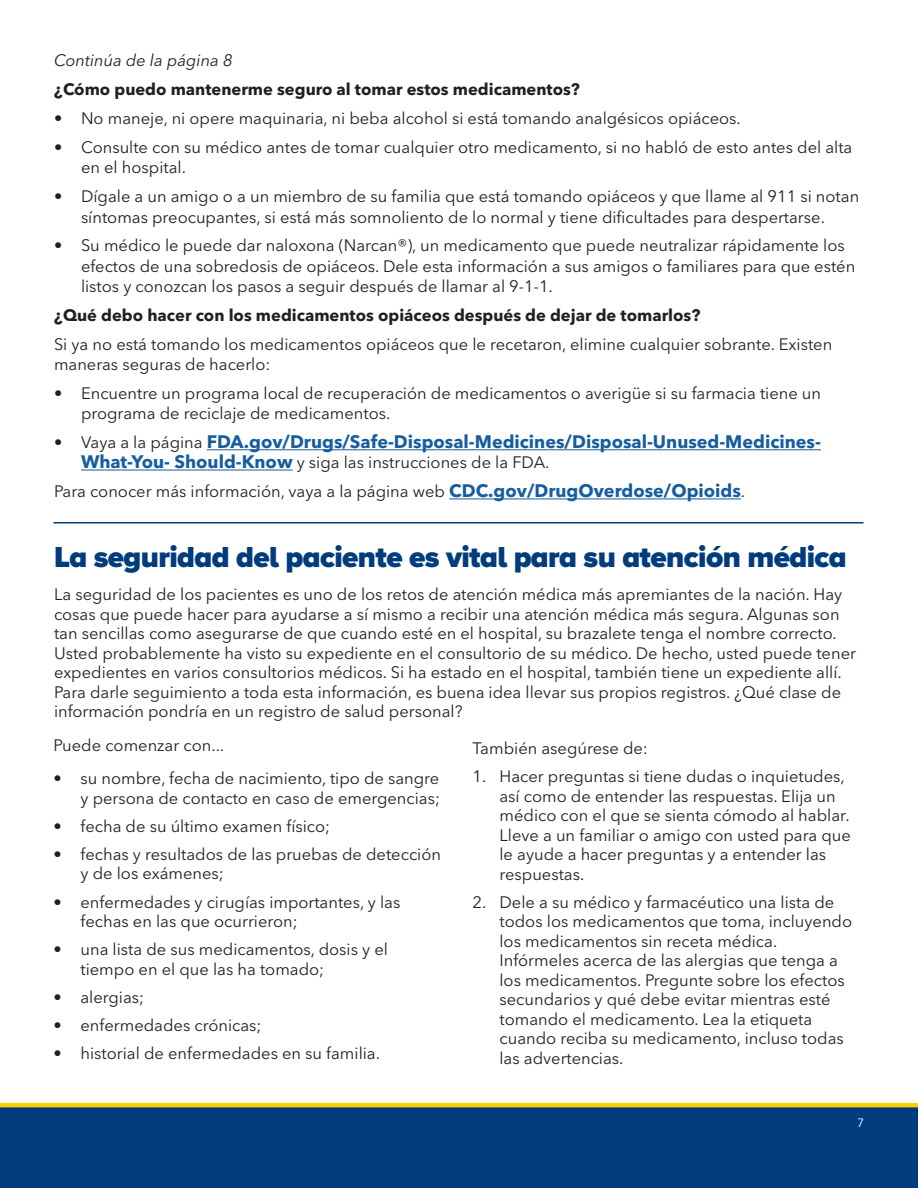
<style>
.page{position:relative;width:918px;height:1188px;background:#fff}
.page>*{position:absolute;margin:0;border:0;box-sizing:border-box;transform-origin:0 0}
.Headline{font:900 30px "Proxima Nova A";letter-spacing:-.02em;color:#013d7d}
.t1{font:700 18px "Avenir Next LT Pro";color:#175d9e}
.bodeebod{font:16.5px/19.5px "Avenir Next LT Pro";color:#231f20}
.bodeebod-2{font:700 16.5px "Avenir Next LT Pro";color:#231f20}
.bodeebod-3{font:italic 16.5px "Avenir Next LT Pro";color:#231f20}
.indent1{font:12px "Avenir Next LT Pro";color:#fff}
.s1{font-weight:400;font-size:16.5px;color:#231f20}
.s2{font-weight:700;font-size:18px;color:#175d9e}
</style>
<div class="page">
<div style="left:0;top:1103px;width:918px;height:85px;background:#013d7d"></div>
<hr style="left:54px;top:522px;width:810px;height:2px;background:#013d7d">
<hr style="left:207px;top:449px;width:614px;height:1px;background:#175d9e">
<hr style="left:81px;top:470px;width:212px;height:1px;background:#175d9e">
<hr style="left:449px;top:498px;width:292px;height:1px;background:#175d9e">
<p class="bodeebod-3" style="left:54px;top:51px;width:180px">Continúa de la página 8</p>
<p class="bodeebod-2" style="left:54px;top:79px;width:527px">¿Cómo puedo mantenerme seguro al tomar estos medicamentos?</p>
<p class="bodeebod" style="left:54px;top:109px;width:688px">• No maneje, ni opere maquinaria, ni beba alcohol si está tomando analgésicos opiáceos.</p>
<p class="bodeebod" style="left:81px;top:137px;width:773px;line-height:20.2px;text-indent:-27px">• Consulte con su médico antes de tomar cualquier otro medicamento, si no habló de esto antes del alta en el hospital.</p>
<p class="bodeebod" style="left:54px;top:186px;width:807px;line-height:20.2px;text-align:center">• Dígale a un amigo o a un miembro de su familia que está tomando opiáceos y que llame al 911 si notan síntomas preocupantes, si está más somnoliento de lo normal y tiene dificultades para despertarse.</p>
<p class="bodeebod" style="left:81px;top:236px;width:776px;line-height:20.2px;text-indent:-27px">• Su médico le puede dar naloxona (Narcan®), un medicamento que puede neutralizar rápidamente los efectos de una sobredosis de opiáceos. Dele esta información a sus amigos o familiares para que estén listos y conozcan los pasos a seguir después de llamar al 9-1-1.</p>
<p class="bodeebod-2" style="left:54px;top:305px;width:648px">¿Qué debo hacer con los medicamentos opiáceos después de dejar de tomarlos?</p>
<p class="bodeebod" style="left:54px;top:334px;width:780px;line-height:20.2px">Si ya no está tomando los medicamentos opiáceos que le recetaron, elimine cualquier sobrante. Existen maneras seguras de hacerlo:</p>
<p class="bodeebod" style="left:81px;top:383px;width:742px;line-height:20.2px;text-indent:-27px">• Encuentre un programa local de recuperación de medicamentos o averigüe si su farmacia tiene un programa de reciclaje de medicamentos.</p>
<p class="t1" style="left:54px;top:431px;width:768px"><span class="s1">• Vaya a la página</span> FDA.gov/Drugs/Safe-Disposal-Medicines/Disposal-Unused-Medicines-</p>
<p class="bodeebod" style="left:81px;top:453px;width:470px"><span class="s2">What-You- Should-Know</span> y siga las instrucciones de la FDA.</p>
<p class="bodeebod" style="left:54px;top:482px;width:693px">Para conocer más información, vaya a la página web <span class="s2">CDC.gov/DrugOverdose/Opioids</span>.</p>
<p class="Headline" style="left:54px;top:535px;width:794px">La seguridad del paciente es vital para su atención médica</p>
<p class="bodeebod" style="left:54px;top:585px;width:804px">La seguridad de los pacientes es uno de los retos de atención médica más apremiantes de la nación. Hay cosas que puede hacer para ayudarse a sí mismo a recibir una atención médica más segura. Algunas son tan sencillas como asegurarse de que cuando esté en el hospital, su brazalete tenga el nombre correcto.<br>Usted probablemente ha visto su expediente en el consultorio de su médico. De hecho, usted puede tener expedientes en varios consultorios médicos. Si ha estado en el hospital, también tiene un expediente allí.<br>Para darle seguimiento a toda esta información, es buena idea llevar sus propios registros. ¿Qué clase de información pondría en un registro de salud personal?</p>
<p class="bodeebod" style="left:54px;top:736px;width:172px">Puede comenzar con...</p>
<p class="bodeebod" style="left:54px;top:769px;width:388px;text-align:right">• su nombre, fecha de nacimiento, tipo de sangre y persona de contacto en caso de emergencias;</p>
<p class="bodeebod" style="left:54px;top:816px;width:278px">• fecha de su último examen físico;</p>
<p class="bodeebod" style="left:81px;top:844px;width:362px;text-indent:-27px">• fechas y resultados de las pruebas de detección y de los exámenes;</p>
<p class="bodeebod" style="left:81px;top:892px;width:321px;text-indent:-27px">• enfermedades y cirugías importantes, y las fechas en las que ocurrieron;</p>
<p class="bodeebod" style="left:81px;top:940px;width:309px;text-indent:-27px">• una lista de sus medicamentos, dosis y el tiempo en el que las ha tomado;</p>
<p class="bodeebod" style="left:54px;top:987px;width:92px">• alergias;</p>
<p class="bodeebod" style="left:54px;top:1015px;width:210px">• enfermedades crónicas;</p>
<p class="bodeebod" style="left:54px;top:1044px;width:328px">• historial de enfermedades en su familia.</p>
<p class="bodeebod" style="left:472px;top:739px;width:177px">También asegúrese de:</p>
<p class="bodeebod" style="left:500px;top:767px;width:353px;text-indent:-27px">1. Hacer preguntas si tiene dudas o inquietudes, así como de entender las respuestas. Elija un médico con el que se sienta cómodo al hablar.<br>Lleve a un familiar o amigo con usted para que le ayude a hacer preguntas y a entender las respuestas.</p>
<p class="bodeebod" style="left:500px;top:892px;width:354px;text-indent:-27px">2. Dele a su médico y farmacéutico una lista de todos los medicamentos que toma, incluyendo los medicamentos sin receta médica.<br>Infórmeles acerca de las alergias que tenga a los medicamentos. Pregunte sobre los efectos secundarios y qué debe evitar mientras esté tomando el medicamento. Lea la etiqueta cuando reciba su medicamento, incluso todas las advertencias.</p>
<p class="indent1" style="left:857px;top:1116px;width:8px">7</p>
</div>
